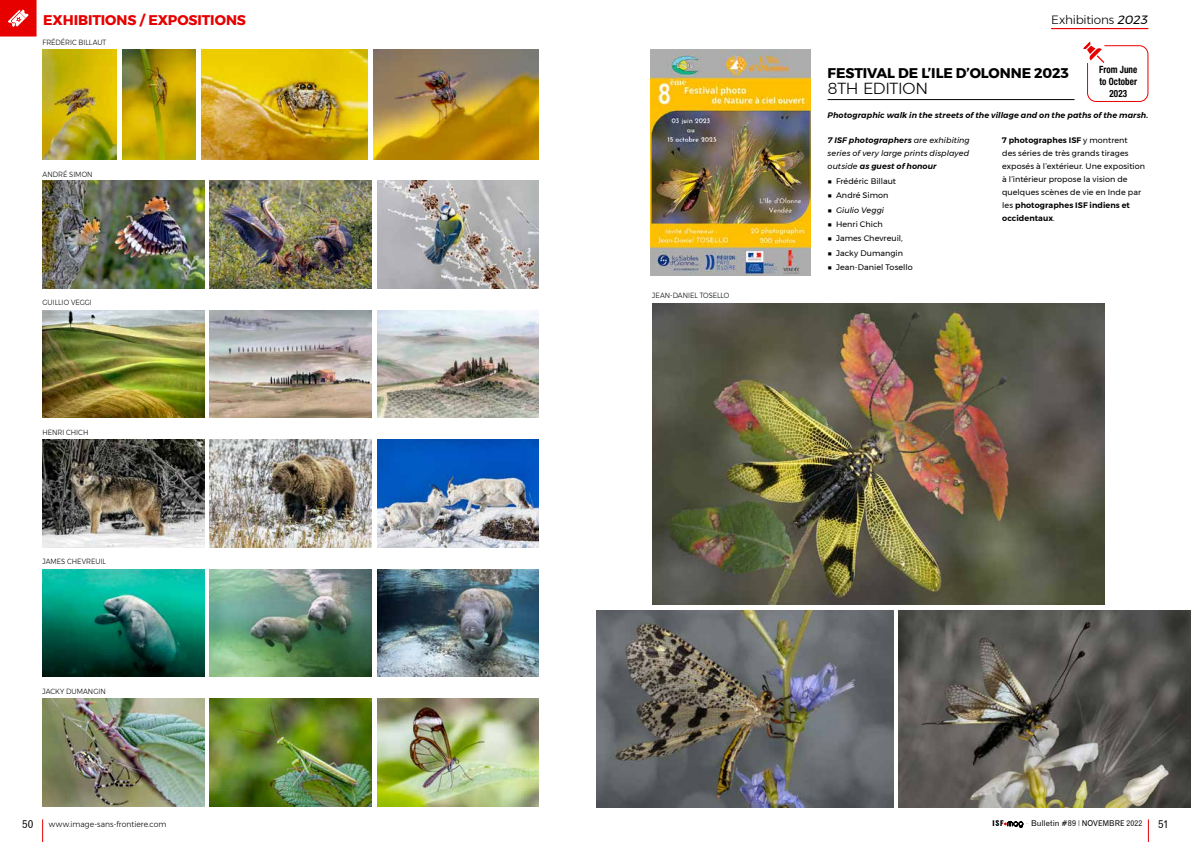
<style>
.page{position:relative;width:1191px;height:842px;background:#fff}
.page>*{position:absolute;margin:0;border:0;box-sizing:border-box;transform-origin:0 0}
.t1{font:300 16px "Montserrat";letter-spacing:-.02em;color:#000}
.t2{font:700 14px "Montserrat";letter-spacing:-.005em;color:#000}
.t3{font:700 14px "Montserrat";letter-spacing:-.005em;color:#e70000}
.t4{font:300 12px "Montserrat";letter-spacing:-.015em;color:#000}
.t5{font:11px "Gothic 720 BT Roman B";color:#000}
.t6{font:700 condensed 10px/12px "Helvetica Neue LT Std";letter-spacing:.01em;color:#000;text-align:center;scale:.9 1}
.t7{font:8px/13px "Montserrat";letter-spacing:.005em;color:#000}
.t8{font:italic 8px/13px "Montserrat";letter-spacing:.01em;color:#000;text-align:justify}
.t9{font:italic 600 8px "Montserrat";letter-spacing:.01em;color:#000}
.t10{font:8px "Gothic 720 BT Roman B";letter-spacing:.005em;color:#000}
.t11{font:300 8px "Montserrat";letter-spacing:.005em;color:#000;scale:.95 1}
.t12{font:300 7.5px "Montserrat";color:#000;scale:.9 1}
.s1{font-weight:400;font-style:italic}
.s2{font-weight:600}
.s3{font-weight:900}
.s4{font-weight:900;font-style:normal}
.s5{font-family:"Gothic No 13 BT"}
.s6{font-family:"Circle D";font-size:8.2px}
.s7{font-family:"Helvetica Neue LT Std";font-weight:300;font-stretch:condensed}
</style>
<div class="page">
<hr style="left:1051px;top:28px;width:97px;height:1px;background:#e70000">
<img style="left:201px;top:49px;width:166px;height:111px">
<img style="left:43px;top:49px;width:73px;height:111px">
<img style="left:373px;top:49px;width:166px;height:111px">
<img style="left:122px;top:49px;width:74px;height:111px">
<img style="left:43px;top:181px;width:161px;height:107px">
<img style="left:210px;top:181px;width:161px;height:107px">
<img style="left:377px;top:181px;width:162px;height:107px">
<img style="left:210px;top:310px;width:161px;height:108px">
<img style="left:377px;top:310px;width:162px;height:108px">
<img style="left:43px;top:310px;width:161px;height:108px">
<img style="left:43px;top:440px;width:161px;height:107px">
<img style="left:210px;top:440px;width:161px;height:107px">
<img style="left:377px;top:440px;width:162px;height:107px">
<img style="left:43px;top:569px;width:161px;height:108px">
<img style="left:210px;top:569px;width:161px;height:108px">
<img style="left:377px;top:569px;width:162px;height:108px">
<img style="left:43px;top:699px;width:161px;height:107px">
<img style="left:210px;top:699px;width:161px;height:107px">
<img style="left:377px;top:699px;width:162px;height:107px">
<img style="left:652px;top:303px;width:452px;height:301px">
<img style="left:898px;top:610px;width:293px;height:198px">
<img style="left:596px;top:610px;width:297px;height:198px">
<hr style="left:827px;top:99px;width:247px;height:1px;background:#000">
<img style="left:651px;top:49px;width:160px;height:226px">
<svg style="left:1083px;top:42px;width:66px;height:60px"></svg>
<svg style="left:42px;top:819px;width:1px;height:23px"></svg>
<svg style="left:0;top:0;width:37px;height:37px"></svg>
<svg style="left:1147px;top:819px;width:1px;height:23px"></svg>
<h2 class="t3" style="left:43px;top:9px;width:204px">EXHIBITIONS / EXPOSITIONS</h2>
<p class="t12" style="left:43px;top:36px;width:72px">FRÉDÉRIC BILLAUT</p>
<p class="t12" style="left:43px;top:168px;width:57px">ANDRÉ SIMON</p>
<p class="t12" style="left:43px;top:297px;width:56px">GUILLIO VEGGI</p>
<p class="t12" style="left:43px;top:427px;width:52px">HENRI CHICH</p>
<p class="t12" style="left:43px;top:556px;width:72px">JAMES CHEVREUIL</p>
<p class="t12" style="left:43px;top:686px;width:72px">JACKY DUMANGIN</p>
<h3 class="t5" style="left:22px;top:817px;width:13px">50</h3>
<p class="t11" style="left:49px;top:818px;width:125px">www.image-sans-frontiere.com</p>
<p class="t12" style="left:652px;top:290px;width:87px">JEAN-DANIEL TOSELLO</p>
<h3 class="t4" style="left:1051px;top:11px;width:98px">Exhibitions <span class="s1">2023</span></h3>
<p class="t6" style="left:1099px;top:63px;width:44px">From June to October<br>2023</p>
<h2 class="t2" style="left:827px;top:61px;width:243px">FESTIVAL DE L’ILE D’OLONNE 2023</h2>
<h1 class="t1" style="left:827px;top:76px;width:102px">8TH EDITION</h1>
<p class="t9" style="left:827px;top:109px;width:322px">Photographic walk in the streets of the village and on the paths of the marsh.</p>
<p class="t8" style="left:827px;top:134px;width:144px"><span class="s2">7 ISF photographers</span> are exhibiting series of very large prints displayed outside <span class="s2">as guest of honour</span></p>
<p class="t7" style="left:827px;top:174px;width:70px"><span class="s3">■</span> Frédéric Billaut</p>
<p class="t7" style="left:827px;top:189px;width:62px"><span class="s3">■</span> André Simon</p>
<p class="t8" style="left:827px;top:203px;width:58px"><span class="s4">■</span> Giulio Veggi</p>
<p class="t7" style="left:827px;top:218px;width:57px"><span class="s3">■</span> Henri Chich</p>
<p class="t7" style="left:827px;top:232px;width:77px"><span class="s3">■</span> James Chevreuil,</p>
<p class="t7" style="left:827px;top:246px;width:77px"><span class="s3">■</span> Jacky Dumangin</p>
<p class="t7" style="left:827px;top:261px;width:87px"><span class="s3">■</span> Jean-Daniel Tosello</p>
<p class="t7" style="left:1002px;top:134px;width:144px"><span class="s2">7 photographes ISF</span> y montrent<br>des séries de très grands tirages exposés à l’extérieur. Une exposition à l’intérieur propose la vision de quelques scènes de vie en Inde par les <span class="s2">photographes ISF indiens et occidentaux</span>.</p>
<p class="t10" style="left:992px;top:818px;width:151px"><span class="s5">ISF</span> <span class="s6">mag -</span> Bulletin #89 <span class="s7">|</span> NOVEMBRE 2022</p>
<h3 class="t5" style="left:1158px;top:817px;width:12px">51</h3>
</div>
